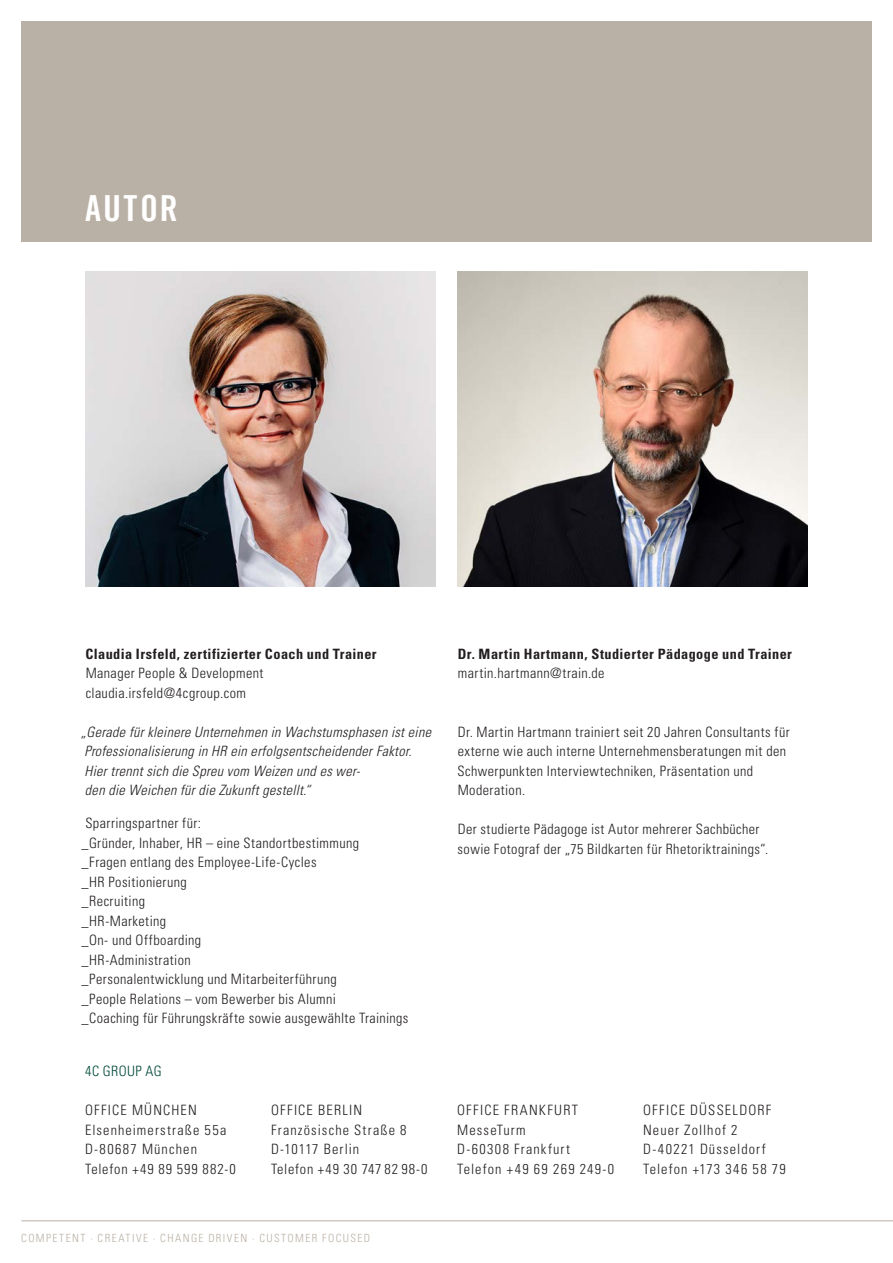
<style>
.page{position:relative;width:893px;height:1263px;background:#fff}
.page>*{position:absolute;margin:0;border:0;box-sizing:border-box;transform-origin:0 0}
._4CG_Head_TradeGothi{font:36px "Trade Gothic LT Bold Cond Twenty";letter-spacing:.06em;color:#fff}
._4CG_fließ{font:300 condensed 14.25px/19.5px "Univers LT Std";letter-spacing:.03em;color:#231f20}
._4CG_fließ-2{font:italic 300 condensed 14.25px/19.5px "Univers LT Std";letter-spacing:.025em;color:#231f20}
._4CG_fließ-3{font:300 condensed 14.25px "Univers LT Std";letter-spacing:.08em;color:#231f20}
._4CG_fließ-4{font:300 condensed 14.25px "Univers LT Std";letter-spacing:.085em;color:#231f20}
._4CG_fließ-5{font:700 condensed 14.25px "Univers LT Std";letter-spacing:.03em;color:#231f20}
._4CG_fließ_bold{font:700 condensed 14.25px "Univers LT Std";letter-spacing:.03em;color:#231f20}
._4CG_fließ-6{font:300 condensed 14.25px "Univers LT Std";letter-spacing:.075em;color:#231f20}
._4CG_fließ-7{font:300 condensed 14.25px "Univers LT Std";letter-spacing:.055em;color:#231f20}
._4CG_fließ-8{font:300 condensed 14.25px "Univers LT Std";letter-spacing:.07em;color:#231f20}
._4CG_fließ-9{font:300 condensed 14.25px "Univers LT Std";letter-spacing:.09em;color:#231f20}
._4CG_fließ-10{font:300 condensed 14.25px "Univers LT Std";letter-spacing:.095em;color:#231f20}
._4CG_fließ-11{font:300 condensed 14.25px "Univers LT Std";letter-spacing:.065em;color:#231f20}
._4CG_fließ-12{font:300 condensed 14.25px "Univers LT Std";letter-spacing:.03em;color:#004839}
.t1{font:300 condensed 11.25px "Univers LT Std";letter-spacing:.125em;color:#bab1a6}
</style>
<div class="page">
<hr style="left:21px;top:1220px;width:872px;height:1px;background:#bab1a6">
<div style="left:21px;top:21px;width:851px;height:221px;background:#bab1a6"></div>
<img style="left:85px;top:272px;width:351px;height:315px">
<img style="left:457px;top:272px;width:351px;height:315px">
<p class="_4CG_Head_TradeGothi" style="left:85px;top:186px;width:94px">AUTOR</p>
<p class="_4CG_fließ_bold" style="left:86px;top:645px;width:293px">Claudia Irsfeld, zertifizierter Coach und Trainer</p>
<p class="_4CG_fließ" style="left:86px;top:663px;width:179px">Manager People &amp; Development</p>
<p class="_4CG_fließ" style="left:86px;top:683px;width:162px">claudia.irsfeld@4cgroup.com</p>
<p class="_4CG_fließ-2" style="left:81px;top:722px;width:352px">„Gerade für kleinere Unternehmen in Wachstumsphasen ist eine<br>Professionalisierung in HR ein erfolgsentscheidender Faktor.</p>
<p class="_4CG_fließ-2" style="left:85px;top:761px;width:277px">Hier trennt sich die Spreu vom Weizen und es wer&shy;den die Weichen für die Zukunft gestellt.“</p>
<p class="_4CG_fließ" style="left:85px;top:813px;width:117px">Sparringspartner für:</p>
<p class="_4CG_fließ" style="left:81px;top:833px;width:279px">_Gründer, Inhaber, HR – eine Standortbestimmung</p>
<p class="_4CG_fließ" style="left:81px;top:852px;width:237px">_Fragen entlang des Employee-Life-Cycles</p>
<p class="_4CG_fließ" style="left:81px;top:872px;width:107px">_HR Positionierung _Recruiting _HR-Marketing</p>
<p class="_4CG_fließ" style="left:81px;top:930px;width:121px">_On- und Offboarding</p>
<p class="_4CG_fließ" style="left:81px;top:950px;width:328px">_HR-Administration<br>_Personalentwicklung und Mitarbeiterführung<br>_People Relations – vom Bewerber bis Alumni<br>_Coaching für Führungskräfte sowie ausgewählte Trainings</p>
<p class="_4CG_fließ-12" style="left:85px;top:1062px;width:78px">4C GROUP AG</p>
<p class="_4CG_fließ-4" style="left:85px;top:1101px;width:113px">OFFICE MÜNCHEN</p>
<p class="_4CG_fließ-3" style="left:85px;top:1121px;width:143px">Elsenheimerstraße 55a</p>
<p class="_4CG_fließ-3" style="left:85px;top:1140px;width:113px">D-80687 München</p>
<p class="_4CG_fließ-8" style="left:85px;top:1160px;width:152px">Telefon +49 89 599 882-0</p>
<p class="_4CG_fließ-4" style="left:271px;top:1101px;width:93px">OFFICE BERLIN</p>
<p class="_4CG_fließ-4" style="left:271px;top:1121px;width:137px">Französische Straße 8</p>
<p class="_4CG_fließ-11" style="left:271px;top:1140px;width:90px">D-10117 Berlin</p>
<p class="_4CG_fließ-7" style="left:271px;top:1160px;width:158px">Telefon +49 30 747 82 98-0</p>
<p class="t1" style="left:21px;top:1231px;width:350px">COMPETENT · CREATIVE · CHANGE DRIVEN · CUSTOMER FOCUSED</p>
<p class="_4CG_fließ-5" style="left:458px;top:645px;width:336px">Dr. Martin Hartmann, Studierter Pädagoge und Trainer</p>
<p class="_4CG_fließ" style="left:458px;top:663px;width:148px">martin.hartmann@train.de</p>
<p class="_4CG_fließ" style="left:457px;top:722px;width:334px">Dr. Martin Hartmann trainiert seit 20 Jahren Consultants für externe wie auch interne Unternehmensberatungen mit den Schwerpunkten Interviewtechniken, Präsentation und Moderation.</p>
<p class="_4CG_fließ" style="left:458px;top:819px;width:312px">Der studierte Pädagoge ist Autor mehrerer Sachbücher sowie Fotograf der „75 Bildkarten für Rhetoriktrainings“.</p>
<p class="_4CG_fließ-10" style="left:457px;top:1101px;width:123px">OFFICE FRANKFURT</p>
<p class="_4CG_fließ-4" style="left:457px;top:1121px;width:70px">MesseTurm</p>
<p class="_4CG_fließ-9" style="left:457px;top:1140px;width:115px">D-60308 Frankfurt</p>
<p class="_4CG_fließ-3" style="left:457px;top:1160px;width:159px">Telefon +49 69 269 249-0</p>
<p class="_4CG_fließ-4" style="left:643px;top:1101px;width:130px">OFFICE DÜSSELDORF</p>
<p class="_4CG_fließ-6" style="left:643px;top:1121px;width:96px">Neuer Zollhof 2</p>
<p class="_4CG_fließ-6" style="left:643px;top:1140px;width:124px">D-40221 Düsseldorf</p>
<p class="_4CG_fließ-3" style="left:643px;top:1160px;width:144px">Telefon +173 346 58 79</p>
</div>
